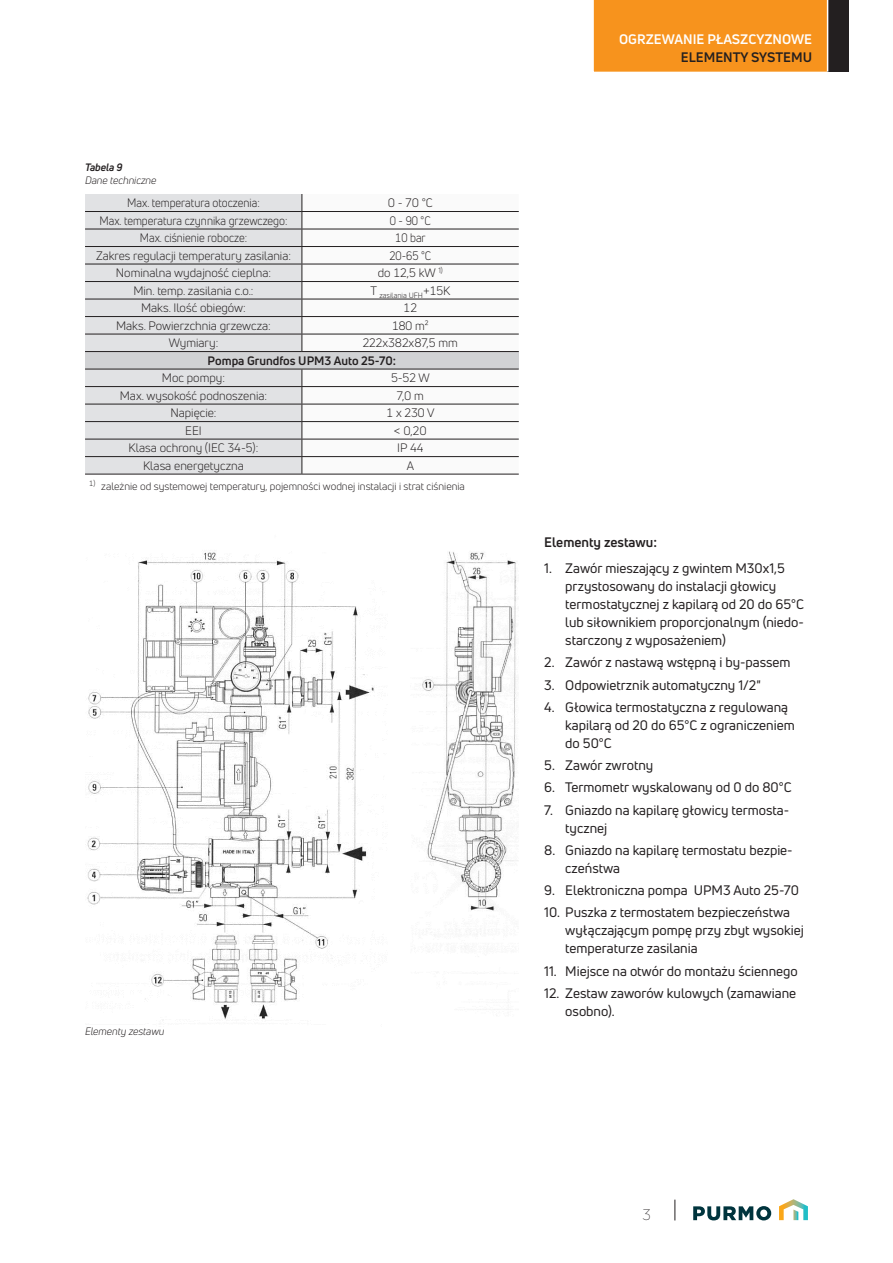
<style>
.page{position:relative;width:893px;height:1263px;background:#fff}
.page>*{position:absolute;margin:0;border:0;box-sizing:border-box;transform-origin:0 0}
.t1{font:300 15px "Uni Neue";color:#231f20}
.Fließtext{font:13.5px/18px "Uni Neue";color:#231f20}
.Fließtext-2{font:700 13.5px "Uni Neue";color:#231f20}
.t2{font:700 13.5px "Uni Neue";color:#fff}
.Tabellen_FT{font:12px "Uni Neue";color:#231f20}
.zBasicText{font:12px "Uni Neue";color:#231f20;scale:.92 1}
.Tabellen_FT-2{font:700 12px "Uni Neue";color:#231f20}
.zBasicText-2{font:12px "Uni Neue";color:#231f20}
.Tabellen_FT-3{font:10.5px "Uni Neue";color:#231f20}
.Bildnummer{font:italic 10.5px "Uni Neue";color:#231f20}
.Headline{font:italic 10.5px "Uni Neue";color:#231f20}
.Bildnummer-2{font:italic 700 10.5px "Uni Neue";color:#231f20}
.Tabellen_FT-4{font:7.5px "Uni Neue";color:#231f20}
</style>
<div class="page">
<svg style="left:693px;top:1206px;width:78px;height:14px"></svg>
<svg style="left:779px;top:1199px;width:29px;height:21px"></svg>
<svg style="left:674px;top:1199px;width:1px;height:21px"></svg>
<div style="left:85px;top:194px;width:217px;height:280px;background:#e1e2e4"></div>
<svg style="left:303px;top:228px;width:216px;height:246px"></svg>
<div style="left:85px;top:352px;width:434px;height:17px;background:#d1d2d4"></div>
<hr style="left:85px;top:211px;width:217px;height:1px;background:#231f20">
<hr style="left:302px;top:211px;width:217px;height:1px;background:#231f20">
<hr style="left:85px;top:229px;width:217px;height:1px;background:#231f20">
<hr style="left:302px;top:229px;width:217px;height:1px;background:#231f20">
<hr style="left:85px;top:246px;width:217px;height:1px;background:#231f20">
<hr style="left:302px;top:246px;width:217px;height:1px;background:#231f20">
<hr style="left:85px;top:264px;width:217px;height:1px;background:#231f20">
<hr style="left:302px;top:264px;width:217px;height:1px;background:#231f20">
<hr style="left:85px;top:281px;width:217px;height:1px;background:#231f20">
<hr style="left:302px;top:281px;width:217px;height:1px;background:#231f20">
<hr style="left:85px;top:299px;width:217px;height:1px;background:#231f20">
<hr style="left:302px;top:299px;width:217px;height:1px;background:#231f20">
<hr style="left:85px;top:316px;width:217px;height:1px;background:#231f20">
<hr style="left:302px;top:316px;width:217px;height:1px;background:#231f20">
<hr style="left:85px;top:334px;width:217px;height:1px;background:#231f20">
<hr style="left:302px;top:334px;width:217px;height:1px;background:#231f20">
<svg style="left:302px;top:194px;width:1px;height:157px"></svg>
<hr style="left:85px;top:351px;width:217px;height:1px;background:#231f20">
<hr style="left:302px;top:351px;width:217px;height:1px;background:#231f20">
<hr style="left:85px;top:369px;width:217px;height:1px;background:#231f20">
<hr style="left:302px;top:369px;width:217px;height:1px;background:#231f20">
<hr style="left:85px;top:386px;width:217px;height:1px;background:#231f20">
<hr style="left:302px;top:386px;width:217px;height:1px;background:#231f20">
<hr style="left:85px;top:404px;width:217px;height:1px;background:#231f20">
<hr style="left:302px;top:404px;width:217px;height:1px;background:#231f20">
<hr style="left:85px;top:421px;width:217px;height:1px;background:#231f20">
<hr style="left:302px;top:421px;width:217px;height:1px;background:#231f20">
<hr style="left:85px;top:439px;width:217px;height:1px;background:#231f20">
<hr style="left:302px;top:439px;width:217px;height:1px;background:#231f20">
<hr style="left:85px;top:456px;width:217px;height:1px;background:#231f20">
<hr style="left:302px;top:456px;width:217px;height:1px;background:#231f20">
<svg style="left:302px;top:369px;width:1px;height:105px"></svg>
<hr style="left:85px;top:474px;width:217px;height:1px;background:#231f20">
<hr style="left:302px;top:474px;width:217px;height:1px;background:#231f20">
<img style="left:85px;top:551px;width:433px;height:470px">
<div style="left:593px;top:0;width:234px;height:72px;background:#f7931d"></div>
<div style="left:828px;top:0;width:21px;height:72px;background:#231f20"></div>
<p class="Bildnummer-2" style="left:85px;top:161px;width:39px">Tabela 9</p>
<p class="Headline" style="left:85px;top:174px;width:73px">Dane techniczne</p>
<p class="zBasicText" style="left:127px;top:196px;width:146px">Max. temperatura otoczenia:</p>
<p class="zBasicText-2" style="left:388px;top:196px;width:47px">0 - 70 °C</p>
<p class="zBasicText" style="left:99px;top:213px;width:206px">Max. temperatura czynnika grzewczego:</p>
<p class="zBasicText" style="left:390px;top:213px;width:46px">0 - 90 °C</p>
<p class="zBasicText" style="left:140px;top:231px;width:118px">Max. ciśnienie robocze:</p>
<p class="zBasicText" style="left:395px;top:231px;width:35px">10 bar</p>
<p class="Tabellen_FT" style="left:96px;top:248px;width:196px">Zakres regulacji temperatury zasilania:</p>
<p class="zBasicText" style="left:389px;top:248px;width:47px">20-65 °C</p>
<p class="Tabellen_FT" style="left:116px;top:266px;width:157px">Nominalna wydajność cieplna:</p>
<p class="Tabellen_FT" style="left:378px;top:266px;width:67px">do 12,5 kW <sup>1)</sup></p>
<p class="Tabellen_FT" style="left:133px;top:283px;width:122px">Min. temp. zasilania c.o.:</p>
<p class="Tabellen_FT-4" style="left:370px;top:291px;width:81px"><sup>T</sup> zasilania UFH<sup>+15K</sup></p>
<p class="Tabellen_FT" style="left:141px;top:301px;width:106px">Maks. Ilość obiegów:</p>
<p class="Tabellen_FT" style="left:404px;top:301px;width:15px">12</p>
<p class="Tabellen_FT" style="left:116px;top:318px;width:156px">Maks. Powierzchnia grzewcza:</p>
<p class="Tabellen_FT" style="left:392px;top:318px;width:38px">180 m²</p>
<p class="Tabellen_FT" style="left:169px;top:336px;width:51px">Wymiary:</p>
<p class="Tabellen_FT" style="left:363px;top:336px;width:97px">222x382x87,5 mm</p>
<p class="Tabellen_FT-2" style="left:208px;top:353px;width:190px">Pompa Grundfos UPM3 Auto 25-70:</p>
<p class="Tabellen_FT" style="left:162px;top:371px;width:65px">Moc pompy:</p>
<p class="Tabellen_FT" style="left:391px;top:371px;width:40px">5-52 W</p>
<p class="Tabellen_FT" style="left:120px;top:388px;width:149px">Max. wysokość podnoszenia:</p>
<p class="Tabellen_FT" style="left:397px;top:388px;width:29px">7,0 m</p>
<p class="Tabellen_FT" style="left:170px;top:406px;width:48px">Napięcie:</p>
<p class="Tabellen_FT" style="left:386px;top:406px;width:49px">1 x 230 V</p>
<p class="Tabellen_FT" style="left:185px;top:423px;width:18px">EEI</p>
<p class="Tabellen_FT" style="left:394px;top:423px;width:34px">&lt; 0,20</p>
<p class="Tabellen_FT" style="left:129px;top:441px;width:131px">Klasa ochrony (IEC 34-5):</p>
<p class="Tabellen_FT" style="left:397px;top:441px;width:28px">IP 44</p>
<p class="Tabellen_FT" style="left:143px;top:458px;width:102px">Klasa energetyczna</p>
<p class="Tabellen_FT" style="left:407px;top:458px;width:9px">A</p>
<p class="Tabellen_FT-3" style="left:89px;top:480px;width:377px"><sup>1)</sup> zależnie od systemowej temperatury, pojemności wodnej instalacji i strat ciśnienia</p>
<p class="Bildnummer" style="left:85px;top:1025px;width:81px">Elementy zestawu</p>
<p class="t2" style="left:619px;top:31px;width:195px">OGRZEWANIE PŁASZCYZNOWE</p>
<p class="Fließtext-2" style="left:681px;top:49px;width:133px">ELEMENTY SYSTEMU</p>
<p class="Fließtext-2" style="left:544px;top:533px;width:114px">Elementy zestawu:</p>
<p class="Fließtext" style="left:565px;top:559px;width:240px;text-indent:-21px">1. Zawór mieszający z gwintem M30x1,5 przystosowany do instalacji głowicy termostatycznej z kapilarą od 20 do 65°C lub siłownikiem proporcjonalnym (niedo&shy;starczony z wyposażeniem)</p>
<p class="Fließtext" style="left:544px;top:653px;width:248px">2. Zawór z nastawą wstępną i by-passem</p>
<p class="Fließtext" style="left:544px;top:676px;width:218px">3. Odpowietrznik automatyczny 1/2"</p>
<p class="Fließtext" style="left:565px;top:698px;width:231px;text-indent:-21px">4. Głowica termostatyczna z regulowaną kapilarą od 20 do 65°C z ograniczeniem do 50°C</p>
<p class="Fließtext" style="left:544px;top:756px;width:111px">5. Zawór zwrotny</p>
<p class="Fließtext" style="left:544px;top:778px;width:249px">6. Termometr wyskalowany od 0 do 80°C</p>
<p class="Fließtext" style="left:565px;top:801px;width:225px;text-indent:-21px">7. Gniazdo na kapilarę głowicy termosta&shy;tycznej</p>
<p class="Fließtext" style="left:565px;top:841px;width:229px;text-indent:-21px">8. Gniazdo na kapilarę termostatu bezpie&shy;czeństwa</p>
<p class="Fließtext" style="left:544px;top:881px;width:256px">9. Elektroniczna pompa UPM3 Auto 25-70</p>
<p class="Fließtext" style="left:565px;top:903px;width:240px;text-indent:-21px">10. Puszka z termostatem bezpieczeństwa wyłączającym pompę przy zbyt wysokiej temperaturze zasilania</p>
<p class="Fließtext" style="left:544px;top:962px;width:255px">11. Miejsce na otwór do montażu ściennego</p>
<p class="Fließtext" style="left:565px;top:984px;width:232px;text-indent:-21px">12. Zestaw zaworów kulowych (zamawiane osobno).</p>
<p class="t1" style="left:642px;top:1206px;width:10px">3</p>
</div>
